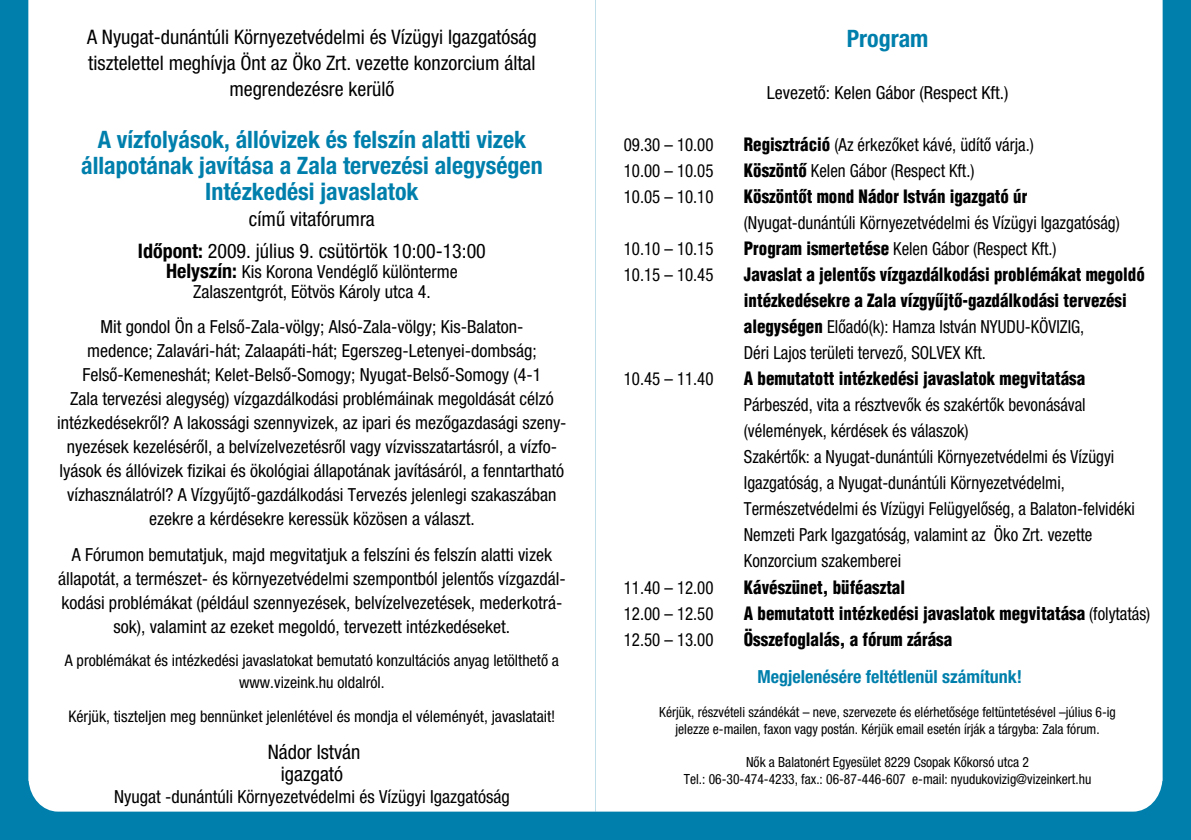
<style>
.page{position:relative;width:1191px;height:840px;background:#fff}
.page>*{position:absolute;margin:0;border:0;box-sizing:border-box;transform-origin:0 0}
.t1{font:700 24px/26px "Helvetica Cond H";color:#007fac;text-align:center}
.t2{font:20px/26px "Helvetica Cond H";color:#000;text-align:center}
.t3{font:18px/24px "Helvetica Cond H";color:#000;text-align:center}
.t4{font:18px/26px "Helvetica Cond H";color:#000;scale:.94 1}
.t5{font:18px/26px "Helvetica Condensed H Black";color:#000;scale:.94 1}
.t6{font:700 18px "Helvetica Cond H";color:#007fac}
.t7{font:16px/22px "Helvetica Cond H";color:#000;text-align:center}
.t8{font:14px/16.8px "Helvetica Cond H";color:#000;text-align:center}
.s1{font-weight:700}
.s2{font-weight:700;font-size:20px}
.s3{font-family:"Helvetica Condensed H Black"}
.s4{font-family:"Helvetica Cond H"}
</style>
<div class="page">
<div style="left:0;top:0;width:1191px;height:839px;background:#007fac"></div>
<div style="left:28px;top:0;width:567px;height:811px;background:#fff"></div>
<div style="left:595px;top:0;width:567px;height:811px;background:#fff"></div>
<p class="t2" style="left:87px;top:24px;width:451px">A Nyugat-dunántúli Környezetvédelmi és Vízügyi Igazgatóság tisztelettel meghívja Önt az Öko Zrt. vezette konzorcium által megrendezésre kerülô</p>
<h1 class="t1" style="left:81px;top:126px;width:463px">A vízfolyások, állóvizek és felszín alatti vizek állapotának javítása a Zala tervezési alegységen<br>Intézkedési javaslatok</h1>
<p class="t2" style="left:138px;top:203px;width:349px;line-height:31.4px">címû vitafórumra<br><span class="s1">Idôpont:</span> 2009. július 9. csütörtök 10:00-13:00</p>
<p class="t3" style="left:166px;top:261px;width:293px;line-height:20px"><span class="s2">Helyszín:</span> Kis Korona Vendéglô különterme<br>Zalaszentgrót, Eötvös Károly utca 4.</p>
<p class="t3" style="left:57px;top:314px;width:511px">Mit gondol Ön a Felsô-Zala-völgy; Alsó-Zala-völgy; Kis-Balaton-<br>medence; Zalavári-hát; Zalaapáti-hát; Egerszeg-Letenyei-dombság; Felsô-Kemeneshát; Kelet-Belsô-Somogy; Nyugat-Belsô-Somogy (4-1<br>Zala tervezési alegység) vízgazdálkodási problémáinak megoldását célzó intézkedésekrôl? A lakossági szennyvizek, az ipari és mezôgazdasági szen - nyezések kezelésérôl, a belvízelvezetésrôl vagy vízvisszatartásról, a vízfo&shy;lyások és állóvizek fizikai és ökológiai állapotának javításáról, a fenntartható vízhasználatról? A Vízgyûjtô-gazdálkodási Tervezés jelenlegi szakaszában ezekre a kérdésekre keressük közösen a választ.</p>
<p class="t3" style="left:58px;top:542px;width:509px">A Fórumon bemutatjuk, majd megvitatjuk a felszíni és felszín alatti vizek állapotát, a természet- és környezetvédelmi szempontból jelentôs vízgazdál&shy;kodási problémákat (például szennyezések, belvízelvezetések, mederkotrá&shy;sok), valamint az ezeket megoldó, tervezett intézkedéseket.</p>
<p class="t7" style="left:65px;top:649px;width:496px">A problémákat és intézkedési javaslatokat bemutató konzultációs anyag letölthetô a www.vizeink.hu oldalról.</p>
<p class="t7" style="left:68px;top:704px;width:488px">Kérjük, tiszteljen meg bennünket jelenlétével és mondja el véleményét, javaslatait!</p>
<p class="t2" style="left:268px;top:740px;width:94px;line-height:22px">Nádor István igazgató</p>
<p class="t3" style="left:114px;top:784px;width:397px">Nyugat -dunántúli Környezetvédelmi és Vízügyi Igazgatóság</p>
<h1 class="t1" style="left:846px;top:25px;width:83px">Program</h1>
<p class="t3" style="left:767px;top:80px;width:243px">Levezetô: Kelen Gábor (Respect Kft.)</p>
<p class="t4" style="left:624px;top:131px;width:97px">09.30 – 10.00</p>
<p class="t4" style="left:744px;top:131px;width:310px"><span class="s3">Regisztráció</span> (Az érkezôket kávé, üdítô várja.)</p>
<p class="t4" style="left:624px;top:157px;width:97px">10.00 – 10.05</p>
<p class="t4" style="left:744px;top:157px;width:247px"><span class="s3">Köszöntô</span> Kelen Gábor (Respect Kft.)</p>
<p class="t4" style="left:624px;top:183px;width:97px">10.05 – 10.10</p>
<p class="t5" style="left:744px;top:183px;width:303px">Köszöntôt mond Nádor István igazgató úr</p>
<p class="t4" style="left:744px;top:209px;width:401px">(Nyugat-dunántúli Környezetvédelmi és Vízügyi Igazgatóság)</p>
<p class="t4" style="left:624px;top:235px;width:97px">10.10 – 10.15</p>
<p class="t4" style="left:744px;top:235px;width:334px"><span class="s3">Program ismertetése</span> Kelen Gábor (Respect Kft.)</p>
<p class="t4" style="left:624px;top:261px;width:97px">10.15 – 10.45</p>
<p class="t5" style="left:744px;top:261px;width:428px">Javaslat a jelentôs vízgazdálkodási problémákat megoldó intézkedésekre a Zala vízgyûjtô-gazdálkodási tervezési</p>
<p class="t4" style="left:744px;top:313px;width:364px"><span class="s3">alegységen</span> Elôadó(k): Hamza István NYUDU-KÖVIZIG,<br>Déri Lajos területi tervezô, SOLVEX Kft.</p>
<p class="t4" style="left:624px;top:365px;width:97px">10.45 – 11.40</p>
<p class="t5" style="left:744px;top:365px;width:364px">A bemutatott intézkedési javaslatok megvitatása</p>
<p class="t4" style="left:744px;top:391px;width:418px">Párbeszéd, vita a résztvevôk és szakértôk bevonásával (vélemények, kérdések és válaszok)<br>Szakértôk: a Nyugat-dunántúli Környezetvédelmi és Vízügyi Igazgatóság, a Nyugat-dunántúli Környezetvédelmi, Természetvédelmi és Vízügyi Felügyelôség, a Balaton-felvidéki Nemzeti Park Igazgatóság, valamint az Öko Zrt. vezette Konzorcium szakemberei</p>
<p class="t4" style="left:624px;top:573px;width:97px">11.40 – 12.00</p>
<p class="t5" style="left:744px;top:573px;width:173px">Kávészünet, büféasztal</p>
<p class="t4" style="left:624px;top:599px;width:97px">12.00 – 12.50</p>
<p class="t5" style="left:744px;top:599px;width:434px">A bemutatott intézkedési javaslatok megvitatása <span class="s4">(folytatás)</span></p>
<p class="t4" style="left:624px;top:625px;width:97px">12.50 – 13.00</p>
<p class="t5" style="left:744px;top:625px;width:223px">Összefoglalás, a fórum zárása</p>
<p class="t6" style="left:757px;top:665px;width:266px">Megjelenésére feltétlenül számítunk!</p>
<p class="t8" style="left:659px;top:702px;width:458px">Kérjük, részvételi szándékát – neve, szervezete és elérhetôsége feltüntetésével –július 6-ig jelezze e-mailen, faxon vagy postán. Kérjük email esetén írják a tárgyba: Zala fórum.</p>
<p class="t8" style="left:684px;top:753px;width:409px">Nôk a Balatonért Egyesület 8229 Csopak Kôkorsó utca 2<br>Tel.: 06-30-474-4233, fax.: 06-87-446-607 e-mail: nyudukovizig@vizeinkert.hu</p>
</div>
